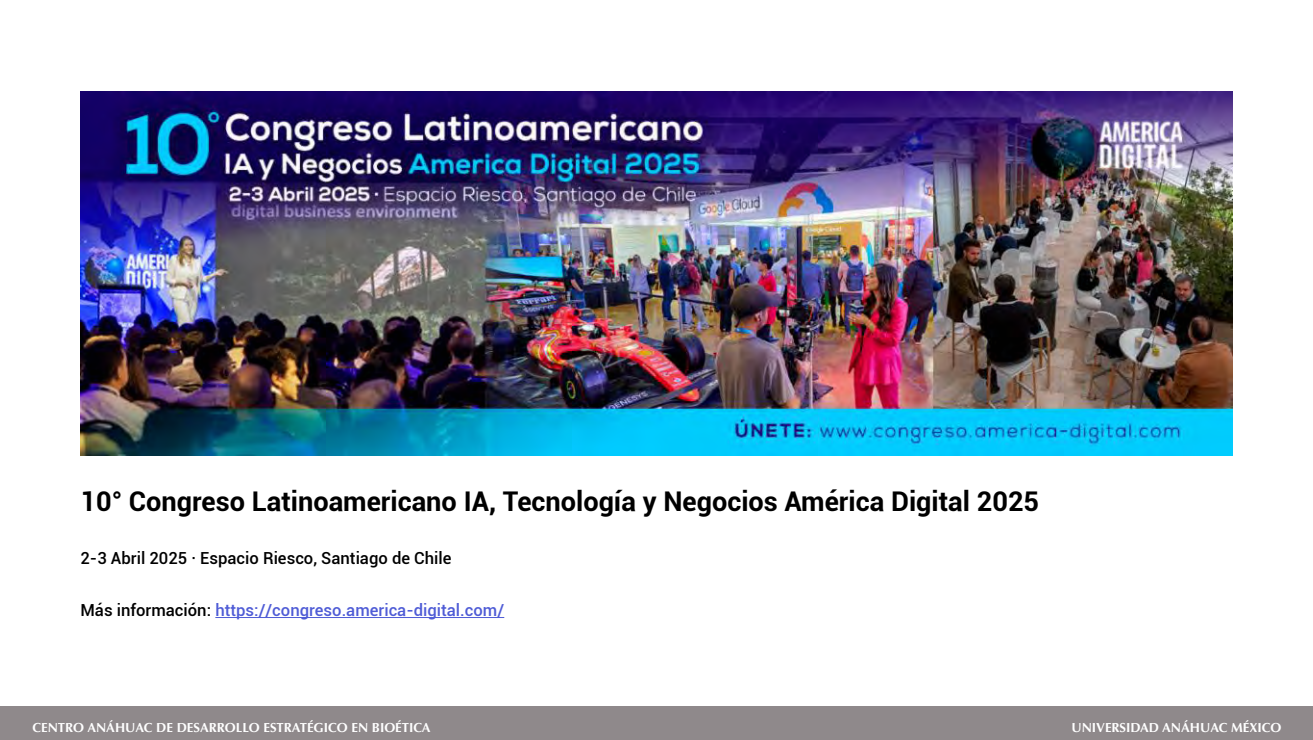
<style>
.page{position:relative;width:1313px;height:740px;background:#fff}
.page>*{position:absolute;margin:0;border:0;box-sizing:border-box;transform-origin:0 0}
.t1{font:700 27.12px "Roboto";color:#000}
.t2{font:500 16.62px "Roboto";color:#4f5cd6}
.t3{font:500 16.62px "Roboto";color:#000}
.t4{font:700 13.12px "Optima";color:#fff}
.s1{color:#000}
</style>
<div class="page">
<div style="left:0;top:706px;width:1312px;height:33px;background:#8f898b"></div>
<img style="left:80px;top:91px;width:1152px;height:364px">
<hr style="left:215px;top:617px;width:289px;height:1px;background:#4f5cd6">
<h1 class="t1" style="left:80px;top:482px;width:960px">10° Congreso Latinoamericano IA, Tecnología y Negocios América Digital 2025</h1>
<p class="t3" style="left:80px;top:546px;width:372px">2-3 Abril 2025 · Espacio Riesco, Santiago de Chile</p>
<p class="t2" style="left:80px;top:598px;width:425px"><span class="s1">Más información:</span> https://congreso.america-digital.com/</p>
<p class="t4" style="left:32px;top:719px;width:399px">CENTRO ANÁHUAC DE DESARROLLO ESTRATÉGICO EN BIOÉTICA</p>
<p class="t4" style="left:1071px;top:719px;width:211px">UNIVERSIDAD ANÁHUAC MÉXICO</p>
</div>
